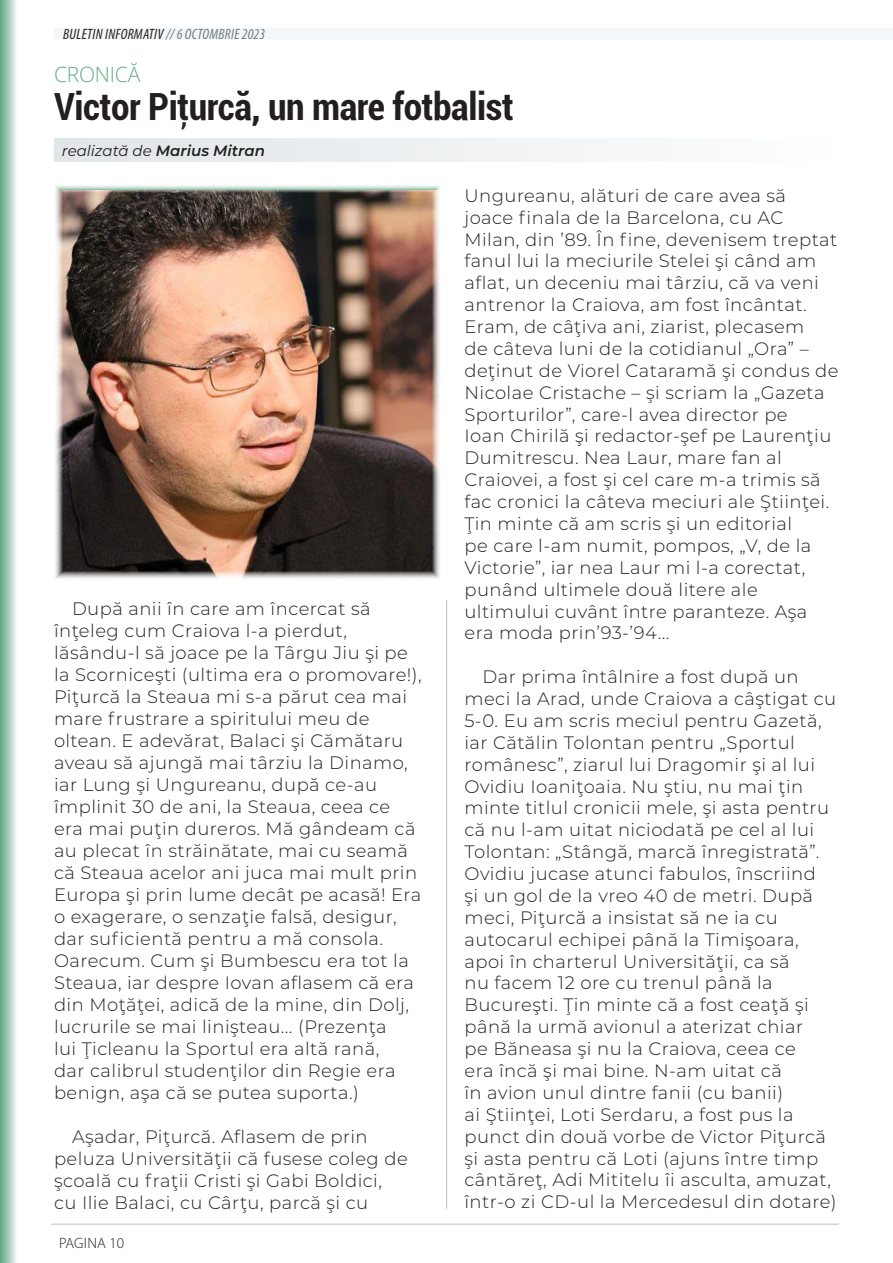
<style>
.page{position:relative;width:893px;height:1263px;background:#fff}
.page>*{position:absolute;margin:0;border:0;box-sizing:border-box;transform-origin:0 0}
.t1{font:700 condensed 37.5px "Roboto";letter-spacing:-.01em;color:#231f20}
.t2{font:300 21px "Open Sans";letter-spacing:-.01em;color:#66ab88}
.t3{font:300 18px/21.9px "Montserrat";letter-spacing:.025em;color:#231f20}
.t4{font:italic condensed 15px "Myriad Pro";letter-spacing:.02em;color:#231f20}
.t5{font:italic 600 15px "Montserrat";color:#231f20}
.t6{font:300 15px "Myriad Pro";letter-spacing:.015em;color:#231f20}
.s1{color:#6c7d86}
.s2{font-weight:400}
</style>
<div class="page">
<div style="left:54px;top:138px;width:785px;height:24px;background:linear-gradient(to right,#e0e5e8,#fefefe)"></div>
<hr style="left:446px;top:600px;width:1px;height:609px;background:#231f20">
<img style="left:55px;top:190px;width:385px;height:389px">
<hr style="left:51px;top:1224px;width:788px;height:1px;background:#231f20">
<div style="left:54px;top:28px;width:839px;height:12px;background:#f5f6f7"></div>
<svg style="left:0;top:0;width:16px;height:1263px;background:#a4ccb8"></svg>
<p class="t4" style="left:63px;top:25px;width:203px">BULETIN INFORMATIV <span class="s1">// 6 OCTOMBRIE 2023</span></p>
<p class="t2" style="left:54px;top:60px;width:88px">CRONICĂ</p>
<p class="t1" style="left:54px;top:80px;width:461px">Victor Piţurcă, un mare fotbalist</p>
<p class="t5" style="left:62px;top:140px;width:205px"><span class="s2">realizată de</span> Marius Mitran</p>
<p class="t3" style="left:54px;top:597px;width:369px;text-indent:18px">După anii în care am încercat să înţeleg cum Craiova l-a pierdut, lăsându-l să joace pe la Târgu Jiu şi pe la Scorniceşti (ultima era o promovare!), Piţurcă la Steaua mi s-a părut cea mai mare frustrare a spiritului meu de oltean. E adevărat, Balaci şi Cămătaru aveau să ajungă mai târziu la Dinamo, iar Lung şi Ungureanu, după ce-au împlinit 30 de ani, la Steaua, ceea ce era mai puţin dureros. Mă gândeam că au plecat în străinătate, mai cu seamă că Steaua acelor ani juca mai mult prin Europa şi prin lume decât pe acasă! Era o exagerare, o senzaţie falsă, desigur, dar suficientă pentru a mă consola.<br>Oarecum. Cum şi Bumbescu era tot la Steaua, iar despre Iovan aflasem că era din Moţăţei, adică de la mine, din Dolj, lucrurile se mai linişteau... (Prezenţa<br>lui Ţicleanu la Sportul era altă rană,<br>dar calibrul studenţilor din Regie era benign, aşa că se putea suporta.)</p>
<p class="t3" style="left:54px;top:1125px;width:355px;text-indent:18px">Aşadar, Piţurcă. Aflasem de prin peluza Universităţii că fusese coleg de şcoală cu fraţii Cristi şi Gabi Boldici, cu Ilie Balaci, cu Cârţu, parcă şi cu</p>
<p class="t6" style="left:59px;top:1234px;width:67px">PAGINA 10</p>
<p class="t3" style="left:464px;top:184px;width:376px">Ungureanu, alături de care avea să joace finala de la Barcelona, cu AC Milan, din ’89. În fine, devenisem treptat fanul lui la meciurile Stelei şi când am aflat, un deceniu mai târziu, că va veni antrenor la Craiova, am fost încântat.<br>Eram, de câţiva ani, ziarist, plecasem<br>de câteva luni de la cotidianul „Ora” – deţinut de Viorel Cataramă şi condus de Nicolae Cristache – şi scriam la „Gazeta Sporturilor”, care-l avea director pe<br>Ioan Chirilă şi redactor-şef pe Laurenţiu Dumitrescu. Nea Laur, mare fan al Craiovei, a fost şi cel care m-a trimis să fac cronici la câteva meciuri ale Ştiinţei.<br>Ţin minte că am scris şi un editorial<br>pe care l-am numit, pompos, „V, de la Victorie”, iar nea Laur mi l-a corectat, punând ultimele două litere ale ultimului cuvânt între paranteze. Aşa era moda prin’93-’94...</p>
<p class="t3" style="left:464px;top:665px;width:374px;text-indent:18px">Dar prima întâlnire a fost după un meci la Arad, unde Craiova a câştigat cu 5-0. Eu am scris meciul pentru Gazetă, iar Cătălin Tolontan pentru „Sportul românesc”, ziarul lui Dragomir şi al lui Ovidiu Ioaniţoaia. Nu ştiu, nu mai ţin minte titlul cronicii mele, şi asta pentru că nu l-am uitat niciodată pe cel al lui Tolontan: „Stângă, marcă înregistrată”.<br>Ovidiu jucase atunci fabulos, înscriind<br>şi un gol de la vreo 40 de metri. După meci, Piţurcă a insistat să ne ia cu autocarul echipei până la Timişoara, apoi în charterul Universităţii, ca să<br>nu facem 12 ore cu trenul până la Bucureşti. Ţin minte că a fost ceaţă şi până la urmă avionul a aterizat chiar<br>pe Băneasa şi nu la Craiova, ceea ce<br>era încă şi mai bine. N-am uitat că<br>în avion unul dintre fanii (cu banii)<br>ai Ştiinţei, Loti Serdaru, a fost pus la punct din două vorbe de Victor Piţurcă şi asta pentru că Loti (ajuns între timp cântăreţ, Adi Mititelu îi asculta, amuzat, într-o zi CD-ul la Mercedesul din dotare)</p>
</div>
